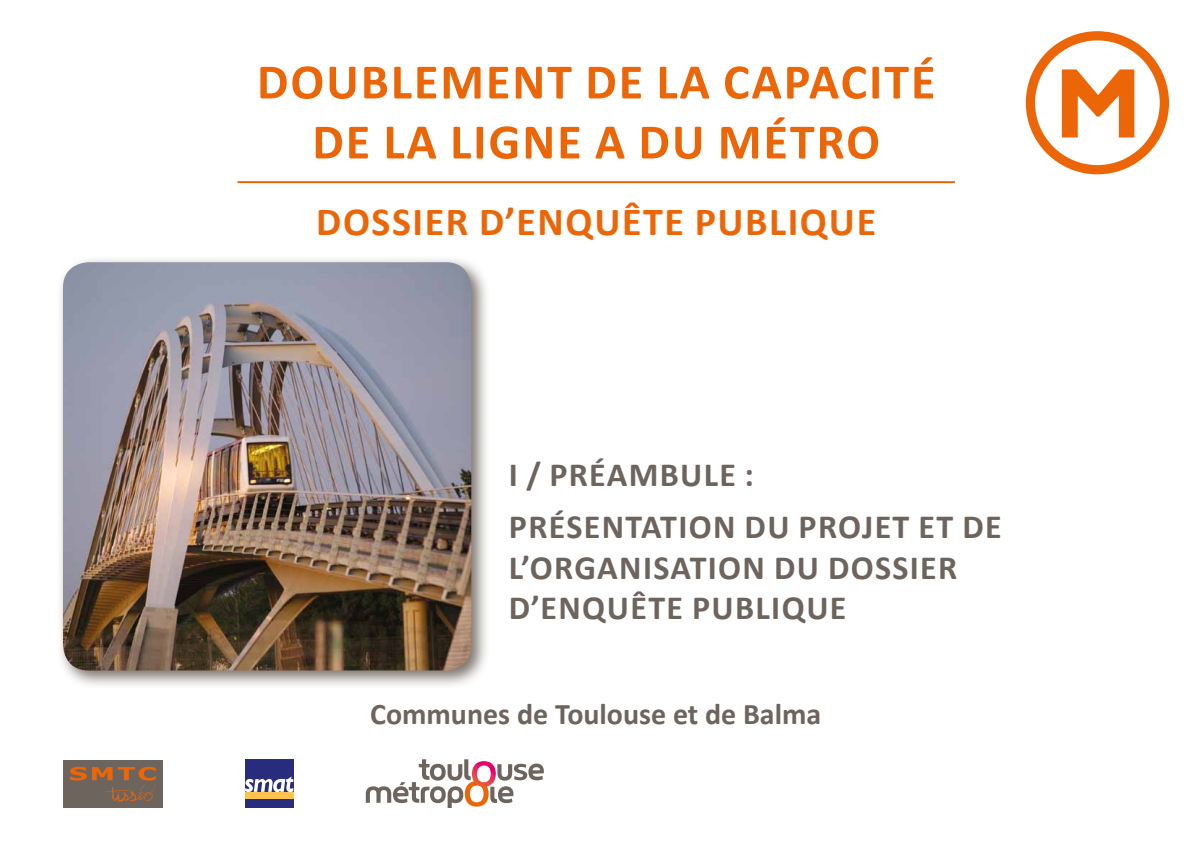
<style>
.page{position:relative;width:1191px;height:842px;background:#fff}
.page>*{position:absolute;margin:0;border:0;box-sizing:border-box;transform-origin:0 0}
.t1{font:700 50px/60px "Calibri";letter-spacing:.04em;color:#ec6608;text-align:center}
.t2{font:700 40px "Calibri";letter-spacing:.04em;color:#ec6608}
.t3{font:700 34px/52.1px "Calibri";letter-spacing:.04em;color:#6e645e}
.t4{font:700 30px "Calibri";color:#6e645e}
</style>
<div class="page">
<div style="left:57px;top:256px;width:433px;height:433px;background:#6e645e;opacity:.9"></div>
<img style="left:63px;top:262px;width:408px;height:408px">
<div style="left:63px;top:760px;width:99px;height:48px;background:#6e645e"></div>
<svg style="left:70px;top:767px;width:86px;height:35px"></svg>
<div style="left:245px;top:792px;width:48px;height:8px;background:#fcc34f"></div>
<div style="left:245px;top:760px;width:48px;height:32px;background:#292b7d"></div>
<div style="left:245px;top:800px;width:48px;height:8px;background:#292b7d"></div>
<svg style="left:245px;top:776px;width:48px;height:16px"></svg>
<svg style="left:366px;top:759px;width:178px;height:49px"></svg>
<img style="left:461px;top:767px;width:38px;height:33px">
<hr style="left:237px;top:181px;width:718px;height:2px;background:#ec6608">
<svg style="left:1025px;top:31px;width:144px;height:143px"></svg>
<h1 class="t1" style="left:257px;top:52px;width:680px">DOUBLEMENT DE LA CAPACITÉ<br>DE LA LIGNE A DU MÉTRO</h1>
<p class="t2" style="left:316px;top:196px;width:561px">DOSSIER D’ENQUÊTE PUBLIQUE</p>
<p class="t3" style="left:509px;top:448px;width:494px">I / PRÉAMBULE :<br>PRÉSENTATION DU PROJET ET DE</p>
<p class="t3" style="left:509px;top:547px;width:450px;line-height:40.8px">L’ORGANISATION DU DOSSIER<br>D’ENQUÊTE PUBLIQUE</p>
<p class="t4" style="left:370px;top:695px;width:453px">COMMUNES DE TOULOUSE ET DE BALMA</p>
</div>
